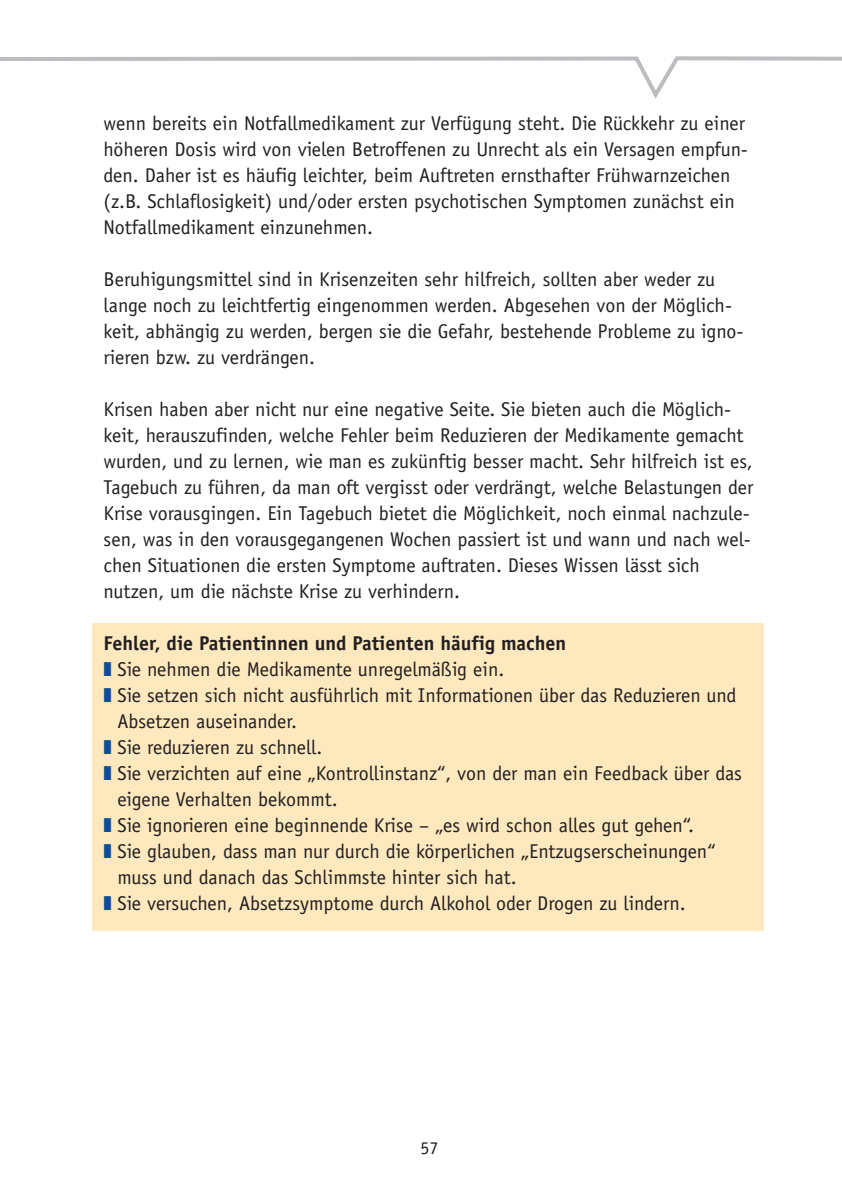
<style>
.page{position:relative;width:842px;height:1193px;background:#fff}
.page>*{position:absolute;margin:0;border:0;box-sizing:border-box;transform-origin:0 0}
.t1{font:20px/26px "Officina Sans Std";color:#231f20}
.t2{font:700 20px "Officina Sans Std";color:#231f20}
.t3{font:18px "Officina Sans Std";color:#231f20}
.s1{color:#0f4d96}
</style>
<div class="page">
<div style="left:92px;top:623px;width:672px;height:307px;background:#fee8be"></div>
<svg style="left:0;top:56px;width:842px;height:43px"></svg>
<p class="t1" style="left:104px;top:112px;width:646px">wenn bereits ein Notfallmedikament zur Verfügung steht. Die Rückkehr zu einer höheren Dosis wird von vielen Betroffenen zu Unrecht als ein Versagen empfun&shy;den. Daher ist es häufig leichter, beim Auftreten ernsthafter Frühwarnzeichen (z.B. Schlaflosigkeit) und/oder ersten psychotischen Symptomen zunächst ein Notfallmedikament einzunehmen.</p>
<p class="t1" style="left:104px;top:268px;width:641px">Beruhigungsmittel sind in Krisenzeiten sehr hilfreich, sollten aber weder zu lange noch zu leichtfertig eingenommen werden. Abgesehen von der Möglich&shy;keit, abhängig zu werden, bergen sie die Gefahr, bestehende Probleme zu igno&shy;rieren bzw. zu verdrängen.</p>
<p class="t1" style="left:104px;top:398px;width:651px">Krisen haben aber nicht nur eine negative Seite. Sie bieten auch die Möglich&shy;keit, herauszufinden, welche Fehler beim Reduzieren der Medikamente gemacht wurden, und zu lernen, wie man es zukünftig besser macht. Sehr hilfreich ist es, Tagebuch zu führen, da man oft vergisst oder verdrängt, welche Belastungen der Krise vorausgingen. Ein Tagebuch bietet die Möglichkeit, noch einmal nachzule&shy;sen, was in den vorausgegangenen Wochen passiert ist und wann und nach wel&shy;chen Situationen die ersten Symptome auftraten. Dieses Wissen lässt sich nutzen, um die nächste Krise zu verhindern.</p>
<p class="t2" style="left:104px;top:636px;width:464px">Fehler, die Patientinnen und Patienten häufig machen</p>
<p class="t1" style="left:104px;top:658px;width:402px"><span class="s1">❚</span> Sie nehmen die Medikamente unregelmäßig ein.</p>
<p class="t1" style="left:104px;top:684px;width:634px"><span class="s1">❚</span> Sie setzen sich nicht ausführlich mit Informationen über das Reduzieren und</p>
<p class="t1" style="left:117px;top:710px;width:181px">Absetzen auseinander.</p>
<p class="t1" style="left:104px;top:736px;width:220px"><span class="s1">❚</span> Sie reduzieren zu schnell.</p>
<p class="t1" style="left:104px;top:762px;width:640px"><span class="s1">❚</span> Sie verzichten auf eine „Kontrollinstanz“, von der man ein Feedback über das</p>
<p class="t1" style="left:117px;top:788px;width:222px">eigene Verhalten bekommt.</p>
<p class="t1" style="left:104px;top:814px;width:592px"><span class="s1">❚</span> Sie ignorieren eine beginnende Krise – „es wird schon alles gut gehen“.</p>
<p class="t1" style="left:104px;top:840px;width:613px"><span class="s1">❚</span> Sie glauben, dass man nur durch die körperlichen „Entzugserscheinungen“</p>
<p class="t1" style="left:117px;top:866px;width:401px">muss und danach das Schlimmste hinter sich hat.</p>
<p class="t1" style="left:104px;top:892px;width:584px"><span class="s1">❚</span> Sie versuchen, Absetzsymptome durch Alkohol oder Drogen zu lindern.</p>
<p class="t3" style="left:421px;top:1141px;width:19px">57</p>
</div>
